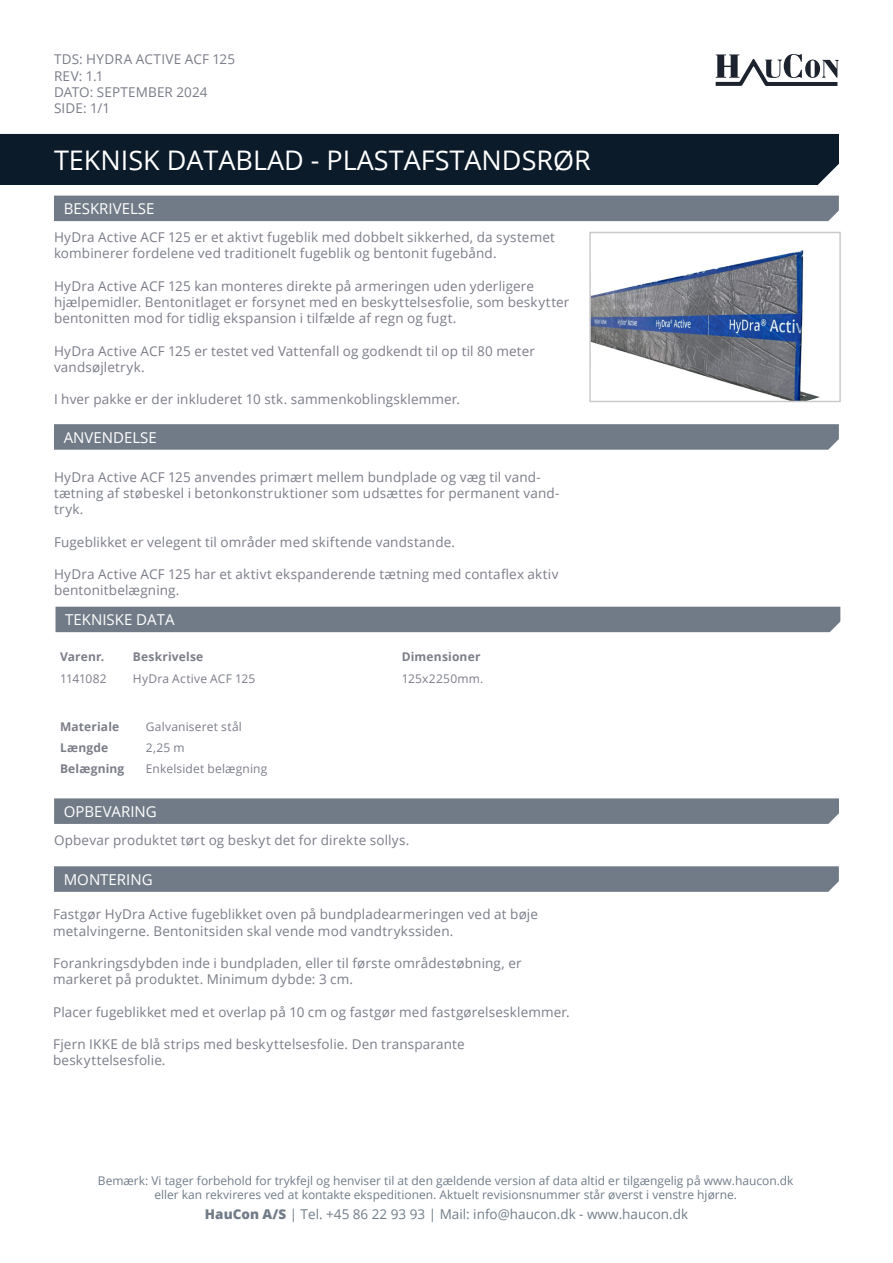
<style>
.page{position:relative;width:893px;height:1263px;background:#fff}
.page>*{position:absolute;margin:0;border:0;box-sizing:border-box;transform-origin:0 0}
.t1{font:27px "Open Sans";color:#fff}
.t2{font:15px "Open Sans";color:#fff}
.Text{font:13.5px/16.2px "Open Sans";letter-spacing:.01em;color:#7b7d88}
.t3{font:13.5px "Open Sans";color:#717c88}
.t4{font:12px/14.4px "Open Sans";color:#717c88;text-align:center}
.Text-2{font:12px "Open Sans";letter-spacing:.015em;color:#7b7d88}
.Text-3{font:700 12px "Open Sans";letter-spacing:.015em;color:#7b7d88}
.Text-4{font:12px "Open Sans";letter-spacing:-.025em;color:#7b7d88}
.s1{font-weight:800}
</style>
<div class="page">
<img style="left:592px;top:250px;width:228px;height:149px">
<div style="left:589px;top:232px;width:252px;height:170px;border:2px solid #cacbcc"></div>
<div style="left:0;top:134px;width:839px;height:51px;background:#0c1b2a"></div>
<div style="left:54px;top:196px;width:785px;height:25px;background:#717b87"></div>
<svg style="left:716px;top:54px;width:123px;height:32px"></svg>
<svg style="left:54px;top:424px;width:785px;height:26px;background:#737d89"></svg>
<div style="left:56px;top:607px;width:784px;height:25px;background:#717b87"></div>
<svg style="left:54px;top:798px;width:785px;height:26px;background:#737d89"></svg>
<svg style="left:54px;top:866px;width:785px;height:26px;background:#737d89"></svg>
<p class="Text" style="left:54px;top:51px;width:183px">TDS: HYDRA ACTIVE ACF 125</p>
<p class="Text" style="left:54px;top:67px;width:51px">REV: 1.1</p>
<p class="Text" style="left:54px;top:83px;width:155px">DATO: SEPTEMBER 2024</p>
<p class="Text" style="left:54px;top:100px;width:58px">SIDE: 1/1</p>
<p class="t1" style="left:54px;top:141px;width:538px">TEKNISK DATABLAD - PLASTAFSTANDSRØR</p>
<p class="t2" style="left:64px;top:198px;width:92px">BESKRIVELSE</p>
<p class="Text" style="left:54px;top:229px;width:502px">HyDra Active ACF 125 er et aktivt fugeblik med dobbelt sikkerhed, da systemet kombinerer fordelene ved traditionelt fugeblik og bentonit fugebånd.</p>
<p class="Text" style="left:54px;top:277px;width:517px">HyDra Active ACF 125 kan monteres direkte på armeringen uden yderligere hjælpemidler. Bentonitlaget er forsynet med en beskyttelsesfolie, som beskytter bentonitten mod for tidlig ekspansion i tilfælde af regn og fugt.</p>
<p class="Text" style="left:54px;top:342px;width:482px">HyDra Active ACF 125 er testet ved Vattenfall og godkendt til op til 80 meter vandsøjletryk.</p>
<p class="Text" style="left:54px;top:391px;width:408px">I hver pakke er der inkluderet 10 stk. sammenkoblingsklemmer.</p>
<p class="t2" style="left:64px;top:427px;width:95px">ANVENDELSE</p>
<p class="Text" style="left:54px;top:469px;width:488px">HyDra Active ACF 125 anvendes primært mellem bundplade og væg til vand-</p>
<p class="Text" style="left:54px;top:485px;width:507px">tætning af støbeskel i betonkonstruktioner som udsættes for permanent vand&shy;tryk.</p>
<p class="Text" style="left:54px;top:533px;width:402px">Fugeblikket er velegent til områder med skiftende vandstande.</p>
<p class="Text" style="left:54px;top:566px;width:506px">HyDra Active ACF 125 har et aktivt ekspanderende tætning med contaflex aktiv</p>
<p class="Text" style="left:54px;top:582px;width:127px">bentonitbelægning.</p>
<p class="t2" style="left:65px;top:609px;width:111px">TEKNISKE DATA</p>
<p class="Text-3" style="left:60px;top:648px;width:46px">Varenr.</p>
<p class="Text-3" style="left:133px;top:648px;width:72px">Beskrivelse</p>
<p class="Text-3" style="left:402px;top:648px;width:80px">Dimensioner</p>
<p class="Text-4" style="left:60px;top:670px;width:48px">1141082</p>
<p class="Text-2" style="left:133px;top:670px;width:124px">HyDra Active ACF 125</p>
<p class="Text-2" style="left:402px;top:670px;width:83px">125x2250mm.</p>
<p class="Text-3" style="left:60px;top:718px;width:61px">Materiale</p>
<p class="Text-2" style="left:146px;top:718px;width:97px">Galvaniseret stål</p>
<p class="Text-3" style="left:60px;top:739px;width:50px">Længde</p>
<p class="Text-2" style="left:146px;top:739px;width:40px">2,25 m</p>
<p class="Text-3" style="left:60px;top:760px;width:66px">Belægning</p>
<p class="Text-2" style="left:146px;top:760px;width:123px">Enkelsidet belægning</p>
<p class="t2" style="left:64px;top:801px;width:94px">OPBEVARING</p>
<p class="Text" style="left:54px;top:831px;width:357px">Opbevar produktet tørt og beskyt det for direkte sollys.</p>
<p class="t2" style="left:64px;top:869px;width:90px">MONTERING</p>
<p class="Text" style="left:53px;top:906px;width:486px">Fastgør HyDra Active fugeblikket oven på bundpladearmeringen ved at bøje metalvingerne. Bentonitsiden skal vende mod vandtrykssiden.</p>
<p class="Text" style="left:53px;top:954px;width:470px">Forankringsdybden inde i bundpladen, eller til første områdestøbning, er</p>
<p class="Text" style="left:53px;top:971px;width:302px">markeret på produktet. Minimum dybde: 3 cm.</p>
<p class="Text" style="left:53px;top:1003px;width:518px">Placer fugeblikket med et overlap på 10 cm og fastgør med fastgørelsesklemmer.</p>
<p class="Text" style="left:53px;top:1035px;width:413px">Fjern IKKE de blå strips med beskyttelsesfolie. Den transparante</p>
<p class="Text" style="left:53px;top:1052px;width:114px">beskyttelsesfolie.</p>
<p class="t4" style="left:98px;top:1173px;width:697px">Bemærk: Vi tager forbehold for trykfejl og henviser til at den gældende version af data altid er tilgængelig på www.haucon.dk eller kan rekvireres ved at kontakte ekspeditionen. Aktuelt revisionsnummer står øverst i venstre hjørne.</p>
<p class="t3" style="left:205px;top:1205px;width:485px"><span class="s1">HauCon A/S</span> | Tel. +45 86 22 93 93 | Mail: info@haucon.dk - www.haucon.dk</p>
</div>
